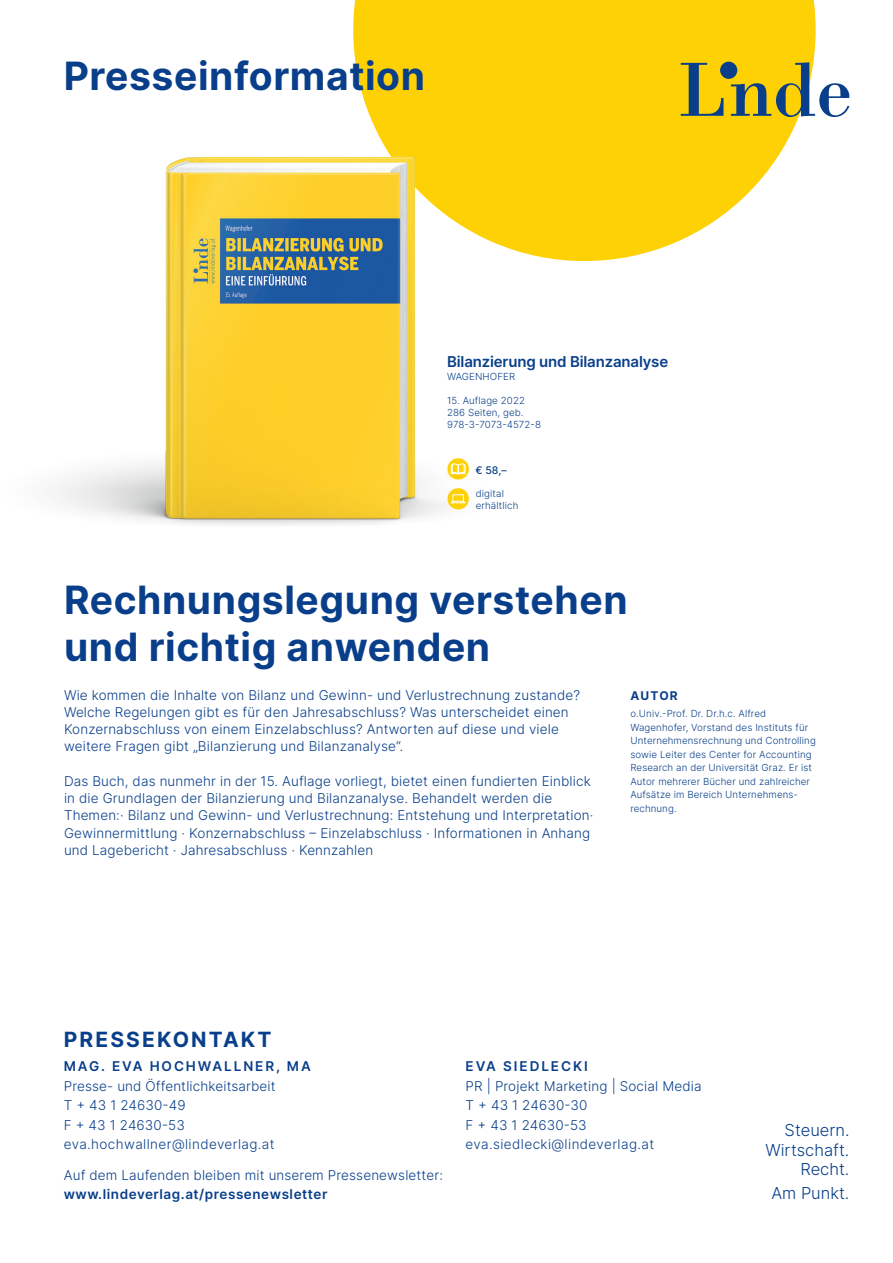
<style>
.page{position:relative;width:893px;height:1263px;background:#fff}
.page>*{position:absolute;margin:0;border:0;box-sizing:border-box;transform-origin:0 0}
.t1{font:700 39px/46.8px "Inter";letter-spacing:.015em;color:#093f8a}
.t2{font:700 21px "Inter";letter-spacing:.1em;color:#093f8a}
.t3{font:300 16.5px/19.5px "Inter";color:#093f8a;text-align:right}
.t4{font:600 15px "Inter";letter-spacing:-.01em;color:#093f8a}
.t5{font:300 13.5px/17.2px "Inter";letter-spacing:.01em;color:#093f8a}
.t6{font:600 13.5px "Inter";letter-spacing:.04em;color:#093f8a}
.t7{font:600 13.5px "Inter";letter-spacing:.14em;color:#093f8a}
.t8{font:700 12px "Inter";letter-spacing:.1em;color:#093f8a}
.t9{font:500 10.5px "Inter";color:#093f8a}
.t10{font:300 9.75px/13.5px "Inter";letter-spacing:.01em;color:#093f8a}
</style>
<div class="page">
<svg style="left:353px;top:0;width:463px;height:210px;background:#fed623"></svg>
<svg style="left:731px;top:62px;width:118px;height:55px"></svg>
<div style="left:720px;top:62px;width:17px;height:17px;background:#093f8a;border-radius:50%"></div>
<img style="left:54px;top:62px;width:676px;height:463px">
<div style="left:445px;top:458px;width:26px;height:22px;background:#fed105;opacity:.75"></div>
<svg style="left:450px;top:463px;width:16px;height:12px"></svg>
<div style="left:446px;top:489px;width:25px;height:20px;background:#fed105;opacity:.75"></div>
<svg style="left:449px;top:494px;width:18px;height:10px"></svg>
<h1 class="t1" style="left:64px;top:52px;width:363px">Presseinformation</h1>
<p class="t4" style="left:447px;top:350px;width:223px">Bilanzierung und Bilanzanalyse</p>
<p class="t10" style="left:447px;top:370px;width:70px">WAGENHOFER</p>
<p class="t10" style="left:447px;top:394px;width:95px;line-height:12px">15. Auflage 2022<br>286 Seiten, geb.<br>978-3-7073-4572-8</p>
<p class="t9" style="left:476px;top:462px;width:33px">€ 58,–</p>
<p class="t10" style="left:476px;top:487px;width:44px;line-height:12px">digital erhältlich</p>
<h1 class="t1" style="left:64px;top:575px;width:565px">Rechnungslegung verstehen und richtig anwenden</h1>
<p class="t5" style="left:64px;top:686px;width:518px">Wie kommen die Inhalte von Bilanz und Gewinn- und Verlustrechnung zustande?<br>Welche Regelungen gibt es für den Jahresabschluss? Was unterscheidet einen Konzernabschluss von einem Einzelabschluss? Antworten auf diese und viele weitere Fragen gibt „Bilanzierung und Bilanzanalyse“.</p>
<p class="t5" style="left:64px;top:772px;width:531px">Das Buch, das nunmehr in der 15. Auflage vorliegt, bietet einen fundierten Einblick in die Grundlagen der Bilanzierung und Bilanzanalyse. Behandelt werden die Themen:· Bilanz und Gewinn- und Verlustrechnung: Entstehung und Interpretation· Gewinnermittlung · Konzernabschluss – Einzelabschluss · Informationen in Anhang und Lagebericht · Jahresabschluss · Kennzahlen</p>
<p class="t8" style="left:630px;top:686px;width:49px">AUTOR</p>
<p class="t10" style="left:630px;top:707px;width:187px">o.Univ.-Prof. Dr. Dr.h.c. Alfred Wagenhofer, Vorstand des Instituts für Unternehmensrechnung und Controlling sowie Leiter des Center for Accounting Research an der Universität Graz. Er ist Autor mehrerer Bücher und zahlreicher Aufsätze im Bereich Unternehmens&shy;rechnung.</p>
<h2 class="t2" style="left:64px;top:1024px;width:209px">PRESSEKONTAKT</h2>
<p class="t7" style="left:64px;top:1056px;width:249px">MAG. EVA HOCHWALLNER, MA</p>
<p class="t5" style="left:64px;top:1075px;width:213px;line-height:19.5px">Presse- und Öffentlichkeitsarbeit<br>T + 43 1 24630-49<br>F + 43 1 24630-53 eva.hochwallner@lindeverlag.at</p>
<p class="t5" style="left:64px;top:1166px;width:381px">Auf dem Laufenden bleiben mit unserem Pressenewsletter:</p>
<p class="t6" style="left:64px;top:1184px;width:265px">www.lindeverlag.at/pressenewsletter</p>
<p class="t7" style="left:466px;top:1056px;width:124px">EVA SIEDLECKI</p>
<p class="t5" style="left:466px;top:1075px;width:237px;line-height:19.5px">PR | Projekt Marketing | Social Media<br>T + 43 1 24630-30<br>F + 43 1 24630-53 eva.siedlecki@lindeverlag.at</p>
<p class="t3" style="left:765px;top:1120px;width:85px">Steuern.<br>Wirtschaft.<br>Recht.</p>
<p class="t3" style="left:771px;top:1183px;width:80px">Am Punkt.</p>
</div>
